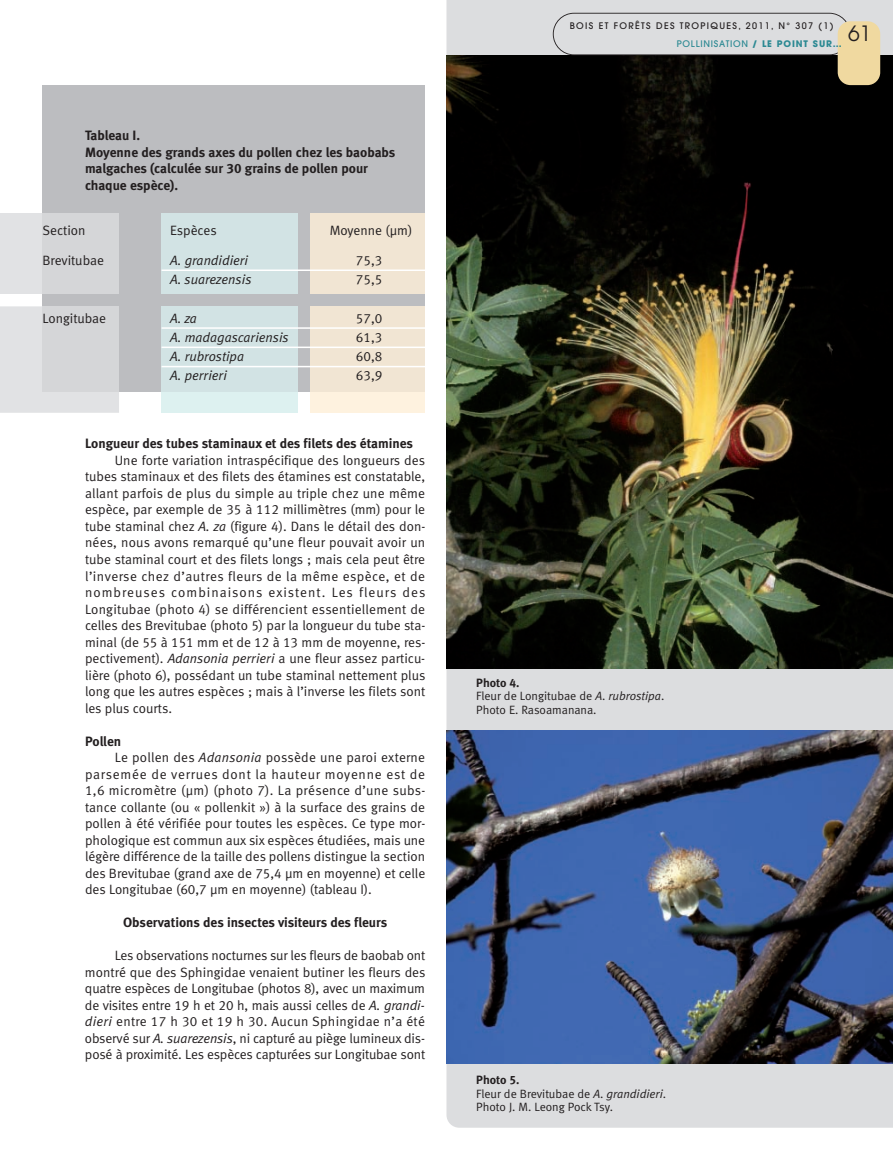
<style>
.page{position:relative;width:893px;height:1149px;background:#fff}
.page>*{position:absolute;margin:0;border:0;box-sizing:border-box;transform-origin:0 0}
.t1{font:21px "Avant Garde";color:#231f20}
.t2{font:13.5px/16.5px "Meta Normal LF";letter-spacing:-.005em;color:#231f20;text-align:justify}
.t3{font:13.5px/16.5px "Meta Bold LF";color:#231f20}
.t4{font:italic 13.5px "Meta Normal LF";color:#231f20}
.t5{font:12px/13.5px "Meta Normal LF";color:#231f20}
.t6{font:12px "Meta Bold LF";color:#231f20}
.t7{font:500 9px "Avant Garde";letter-spacing:.15em;color:#231f20}
.t8{font:500 9px "Avant Garde";letter-spacing:.08em;color:#2c8993}
.s1{font-style:italic}
.s2{font-weight:700}
</style>
<div class="page">
<div style="left:446px;top:0;width:447px;height:1127px;background:#dcdddf"></div>
<img style="left:446px;top:55px;width:447px;height:613px">
<div style="left:553px;top:13px;width:297px;height:42px;background:#dcdddf"></div>
<div style="left:838px;top:21px;width:42px;height:64px;background:#f0d9a0;border-radius:13px"></div>
<img style="left:446px;top:730px;width:447px;height:333px">
<div style="left:43px;top:85px;width:382px;height:306px;background:#bcbdc0"></div>
<div style="left:0;top:213px;width:43px;height:80px;background:#e1e2e4"></div>
<div style="left:43px;top:213px;width:76px;height:80px;background:#d5d6d8"></div>
<div style="left:162px;top:213px;width:136px;height:80px;background:#d2e3e4"></div>
<div style="left:310px;top:213px;width:115px;height:80px;background:#f1e5d3"></div>
<div style="left:0;top:306px;width:119px;height:106px;background:#e1e2e4"></div>
<div style="left:43px;top:306px;width:76px;height:85px;background:#d5d6d8"></div>
<div style="left:162px;top:391px;width:136px;height:21px;background:#ddf1f0"></div>
<div style="left:162px;top:306px;width:136px;height:85px;background:#d2e3e4"></div>
<div style="left:310px;top:391px;width:115px;height:21px;background:#fef2df"></div>
<div style="left:310px;top:306px;width:115px;height:85px;background:#f1e5d3"></div>
<hr style="left:162px;top:269px;width:263px;height:2px;background:#fff">
<hr style="left:162px;top:327px;width:263px;height:2px;background:#fff">
<hr style="left:162px;top:346px;width:263px;height:2px;background:#fff">
<hr style="left:162px;top:366px;width:263px;height:1px;background:#fff">
<p class="t3" style="left:85px;top:128px;width:312px">Tableau I.<br>Moyenne des grands axes du pollen chez les baobabs malgaches (calculée sur 30 grains de pollen pour chaque espèce).</p>
<p class="t2" style="left:43px;top:223px;width:45px">Section</p>
<p class="t2" style="left:170px;top:223px;width:48px">Espèces</p>
<p class="t2" style="left:330px;top:223px;width:84px">Moyenne (µm)</p>
<p class="t2" style="left:43px;top:253px;width:63px">Brevitubae</p>
<p class="t4" style="left:170px;top:255px;width:80px">A. grandidieri</p>
<p class="t2" style="left:356px;top:253px;width:28px">75,3</p>
<p class="t4" style="left:170px;top:274px;width:83px">A. suarezensis</p>
<p class="t2" style="left:356px;top:272px;width:28px">75,5</p>
<p class="t2" style="left:43px;top:311px;width:65px">Longitubae</p>
<p class="t4" style="left:170px;top:313px;width:28px">A. za</p>
<p class="t2" style="left:356px;top:311px;width:28px">57,0</p>
<p class="t4" style="left:170px;top:332px;width:120px">A. madagascariensis</p>
<p class="t2" style="left:356px;top:330px;width:28px">61,3</p>
<p class="t4" style="left:170px;top:351px;width:75px">A. rubrostipa</p>
<p class="t2" style="left:356px;top:349px;width:28px">60,8</p>
<p class="t4" style="left:170px;top:371px;width:58px">A. perrieri</p>
<p class="t2" style="left:356px;top:368px;width:28px">63,9</p>
<p class="t3" style="left:85px;top:436px;width:330px">Longueur des tubes staminaux et des filets des étamines</p>
<p class="t2" style="left:85px;top:453px;width:342px;text-indent:30px">Une forte variation intraspécifique des longueurs des tubes staminaux et des filets des étamines est constatable, allant parfois de plus du simple au triple chez une même espèce, par exemple de 35 à 112 millimètres (mm) pour le tube staminal chez <span class="s1">A. za</span> (figure 4). Dans le détail des don&shy;nées, nous avons remarqué qu’une fleur pouvait avoir un tube staminal court et des filets longs ; mais cela peut être l’inverse chez d’autres fleurs de la même espèce, et de nombreuses combinaisons existent. Les fleurs des Longitubae (photo 4) se différencient essentiellement de celles des Brevitubae (photo 5) par la longueur du tube sta&shy;minal (de 55 à 151 mm et de 12 à 13 mm de moyenne, res&shy;pectivement). <span class="s1">Adansonia perrieri</span> a une fleur assez particu&shy;lière (photo 6), possédant un tube staminal nettement plus long que les autres espèces ; mais à l’inverse les filets sont les plus courts.</p>
<p class="t3" style="left:85px;top:733px;width:38px">Pollen</p>
<p class="t2" style="left:85px;top:750px;width:342px;text-indent:30px">Le pollen des <span class="s1">Adansonia</span> possède une paroi externe parsemée de verrues dont la hauteur moyenne est de 1,6 micromètre (µm) (photo 7). La présence d’une subs&shy;tance collante (ou « pollenkit ») à la surface des grains de pollen à été vérifiée pour toutes les espèces. Ce type mor&shy;phologique est commun aux six espèces étudiées, mais une légère différence de la taille des pollens distingue la section des Brevitubae (grand axe de 75,4 µm en moyenne) et celle des Longitubae (60,7 µm en moyenne) (tableau I).</p>
<p class="t3" style="left:123px;top:915px;width:266px">Observations des insectes visiteurs des fleurs</p>
<p class="t2" style="left:85px;top:948px;width:342px;text-indent:30px">Les observations nocturnes sur les fleurs de baobab ont montré que des Sphingidae venaient butiner les fleurs des quatre espèces de Longitubae (photos 8), avec un maximum de visites entre 19 h et 20 h, mais aussi celles de <span class="s1">A. grandi&shy;dieri</span> entre 17 h 30 et 19 h 30. Aucun Sphingidae n’a été observé sur <span class="s1">A. suarezensis</span>, ni capturé au piège lumineux dis&shy;posé à proximité. Les espèces capturées sur Longitubae sont</p>
<p class="t7" style="left:570px;top:23px;width:265px">BOIS ET FORÊTS DES TROPIQUES, 2011, N° 307 (1)</p>
<h1 class="t1" style="left:848px;top:26px;width:25px">61</h1>
<p class="t8" style="left:677px;top:41px;width:167px">POLLINISATION <span class="s2">/ LE POINT SUR…</span></p>
<p class="t6" style="left:476px;top:678px;width:45px">Photo 4.</p>
<p class="t5" style="left:476px;top:690px;width:190px">Fleur de Longitubae de <span class="s1">A</span>. <span class="s1">rubrostipa</span>.<br>Photo E. Rasoamanana.</p>
<p class="t6" style="left:476px;top:1075px;width:45px">Photo 5.</p>
<p class="t5" style="left:476px;top:1087px;width:191px">Fleur de Brevitubae de <span class="s1">A</span>. <span class="s1">grandidieri</span>.<br>Photo J. M. Leong Pock Tsy.</p>
</div>
